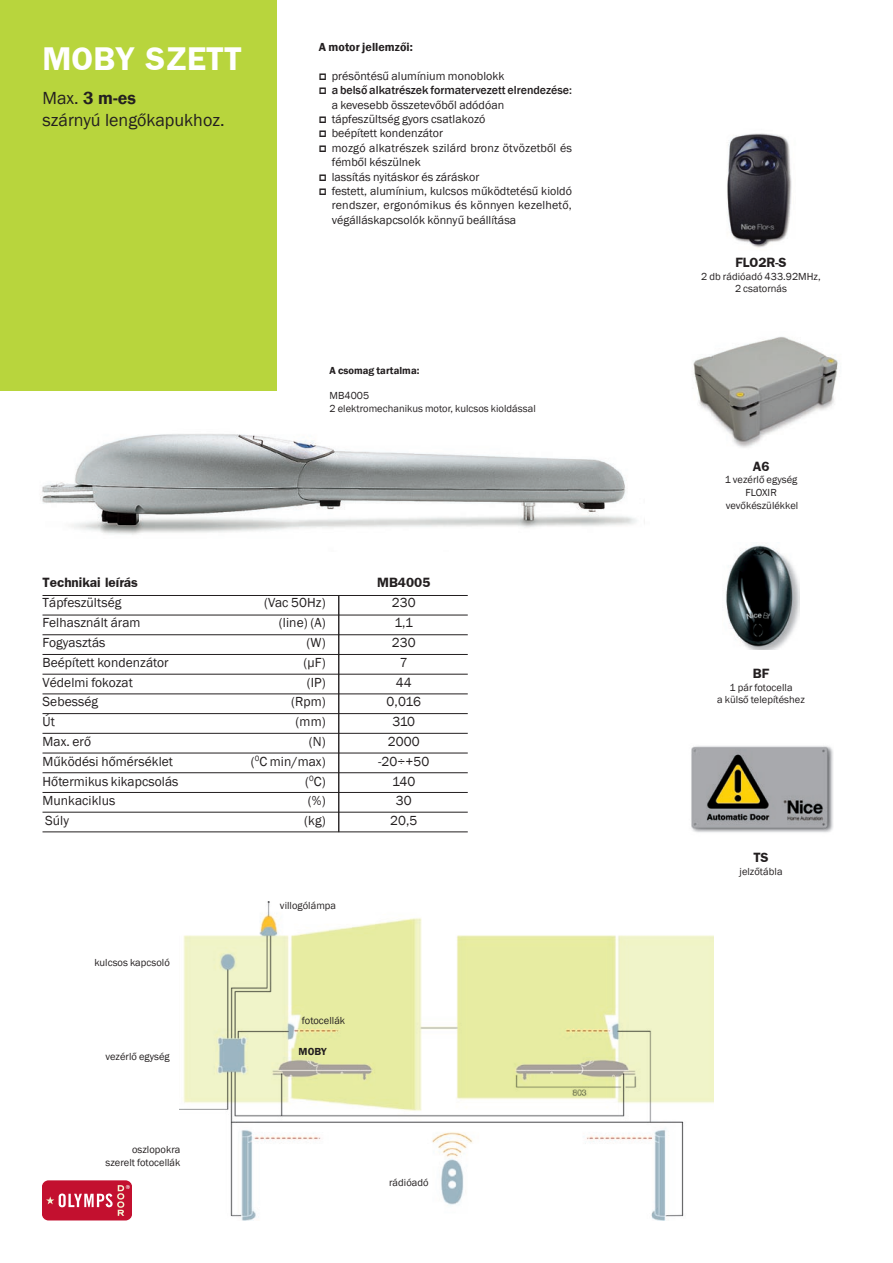
<style>
.page{position:relative;width:893px;height:1263px;background:#fff}
.page>*{position:absolute;margin:0;border:0;box-sizing:border-box;transform-origin:0 0}
.t1{font:700 33px "Frankfurt Gothic";color:#fff}
.t2{font:18px/21.6px "Franklin Gothic";color:#231f20}
.t3{font:13.5px/19.8px "Franklin Gothic";letter-spacing:.005em;color:#231f20;text-align:right}
.t4{font:700 13.5px "Frankfurt Gothic";color:#231f20}
.t5{font:12px/14.4px "Franklin Gothic";letter-spacing:.005em;color:#231f20}
.t6{font:500 12px "Franklin Gothic";color:#231f20}
.t7{font:600 12px "Franklin Gothic";letter-spacing:.005em;color:#231f20}
.t8{font:10.5px/12.6px "Franklin Gothic";letter-spacing:.005em;color:#231f20;text-align:center}
.t9{font:600 10.5px "Franklin Gothic";letter-spacing:.005em;color:#231f20}
.s1{font-weight:600}
</style>
<div class="page">
<div style="left:43px;top:1180px;width:88px;height:40px;background:#c3102f;border-radius:7px"></div>
<svg style="left:46px;top:1185px;width:84px;height:31px"></svg>
<img style="left:41px;top:388px;width:604px;height:147px">
<div style="left:0;top:0;width:276px;height:391px;background:#b8d53d"></div>
<hr style="left:43px;top:595px;width:425px;height:1px;background:#231f20">
<hr style="left:43px;top:615px;width:425px;height:1px;background:#231f20">
<hr style="left:43px;top:634px;width:425px;height:1px;background:#231f20">
<hr style="left:43px;top:654px;width:425px;height:1px;background:#231f20">
<hr style="left:43px;top:674px;width:425px;height:1px;background:#231f20">
<hr style="left:43px;top:693px;width:425px;height:1px;background:#231f20">
<hr style="left:43px;top:713px;width:425px;height:1px;background:#231f20">
<hr style="left:43px;top:733px;width:425px;height:1px;background:#231f20">
<hr style="left:43px;top:753px;width:425px;height:1px;background:#231f20">
<hr style="left:43px;top:772px;width:425px;height:1px;background:#231f20">
<hr style="left:43px;top:792px;width:425px;height:1px;background:#231f20">
<hr style="left:43px;top:812px;width:425px;height:1px;background:#231f20">
<hr style="left:43px;top:831px;width:425px;height:1px;background:#231f20">
<img style="left:725px;top:545px;width:75px;height:105px">
<img style="left:691px;top:745px;width:142px;height:88px">
<img style="left:693px;top:336px;width:145px;height:112px">
<img style="left:179px;top:901px;width:534px;height:319px">
<img style="left:727px;top:133px;width:65px;height:115px">
<hr style="left:338px;top:596px;width:1px;height:236px;background:#231f20">
<h1 class="t1" style="left:43px;top:40px;width:201px">MOBY SZETT</h1>
<h2 class="t2" style="left:43px;top:88px;width:183px">Max. <span class="s1">3 m-es<br></span>szárnyú lengőkapukhoz.</h2>
<p class="t7" style="left:319px;top:40px;width:96px">A motor jellemzői:</p>
<p class="t5" style="left:332px;top:69px;width:174px">présöntésű alumínium monoblokk</p>
<p class="t6" style="left:332px;top:83px;width:242px">a belső alkatrészek formatervezett elrendezése:</p>
<p class="t5" style="left:332px;top:98px;width:242px">a kevesebb összetevőből adódóan tápfeszültség gyors csatlakozó<br>beépített kondenzátor<br>mozgó alkatrészek szilárd bronz ötvözetből és fémből készülnek<br>lassítás nyitáskor és záráskor<br>festett, alumínium, kulcsos működtetésű kioldó rendszer, ergonómikus és könnyen kezelhető, végálláskapcsolók könnyű beállítása</p>
<p class="t9" style="left:330px;top:364px;width:91px">A csomag tartalma:</p>
<p class="t8" style="left:330px;top:390px;width:208px;text-align:left">MB4005<br>2 elektromechanikus motor, kulcsos kioldással</p>
<p class="t4" style="left:43px;top:575px;width:97px">Technikai leírás</p>
<p class="t3" style="left:43px;top:593px;width:138px;text-align:left">Tápfeszültség<br>Felhasznált áram<br>Fogyasztás<br>Beépített kondenzátor<br>Védelmi fokozat<br>Sebesség<br>Út<br>Max. erő<br>Működési hőmérséklet<br>Hőtermikus kikapcsolás<br>Munkaciklus<br>Súly</p>
<p class="t8" style="left:94px;top:956px;width:77px">kulcsos kapcsoló</p>
<p class="t8" style="left:105px;top:1050px;width:66px">vezérlő egység</p>
<p class="t8" style="left:105px;top:1144px;width:77px;text-align:right">oszlopokra szerelt fotocellák</p>
<p class="t4" style="left:377px;top:575px;width:55px">MB4005</p>
<p class="t3" style="left:251px;top:593px;width:76px">(Vac 50Hz) (line) (A)<br>(W)<br>(µF)<br>(IP)<br>(Rpm)<br>(mm)<br>(N)<br>(<sup>0</sup>C min/max) (<sup>0</sup>C)<br>(%)<br>(kg)</p>
<p class="t3" style="left:378px;top:593px;width:53px;text-align:center">230<br>1,1<br>230<br>7<br>44<br>0,016<br>310<br>2000 -20÷+50<br>140<br>30<br>20,5</p>
<p class="t8" style="left:280px;top:899px;width:58px">villogólámpa</p>
<p class="t8" style="left:302px;top:1014px;width:45px">fotocellák</p>
<p class="t9" style="left:299px;top:1045px;width:30px">MOBY</p>
<p class="t8" style="left:389px;top:1177px;width:41px">rádióadó</p>
<p class="t4" style="left:735px;top:255px;width:53px">FLO2R-S</p>
<p class="t8" style="left:701px;top:270px;width:121px">2 db rádióadó 433.92MHz,<br>2 csatornás</p>
<p class="t4" style="left:753px;top:458px;width:18px">A6</p>
<p class="t8" style="left:725px;top:474px;width:75px">1 vezérlő egység<br>FLOXIR vevőkészülékkel</p>
<p class="t4" style="left:753px;top:666px;width:18px">BF</p>
<p class="t8" style="left:717px;top:681px;width:89px">1 pár fotocella<br>a külső telepítéshez</p>
<p class="t4" style="left:753px;top:850px;width:17px">TS</p>
<p class="t8" style="left:739px;top:865px;width:45px">jelzőtábla</p>
</div>
